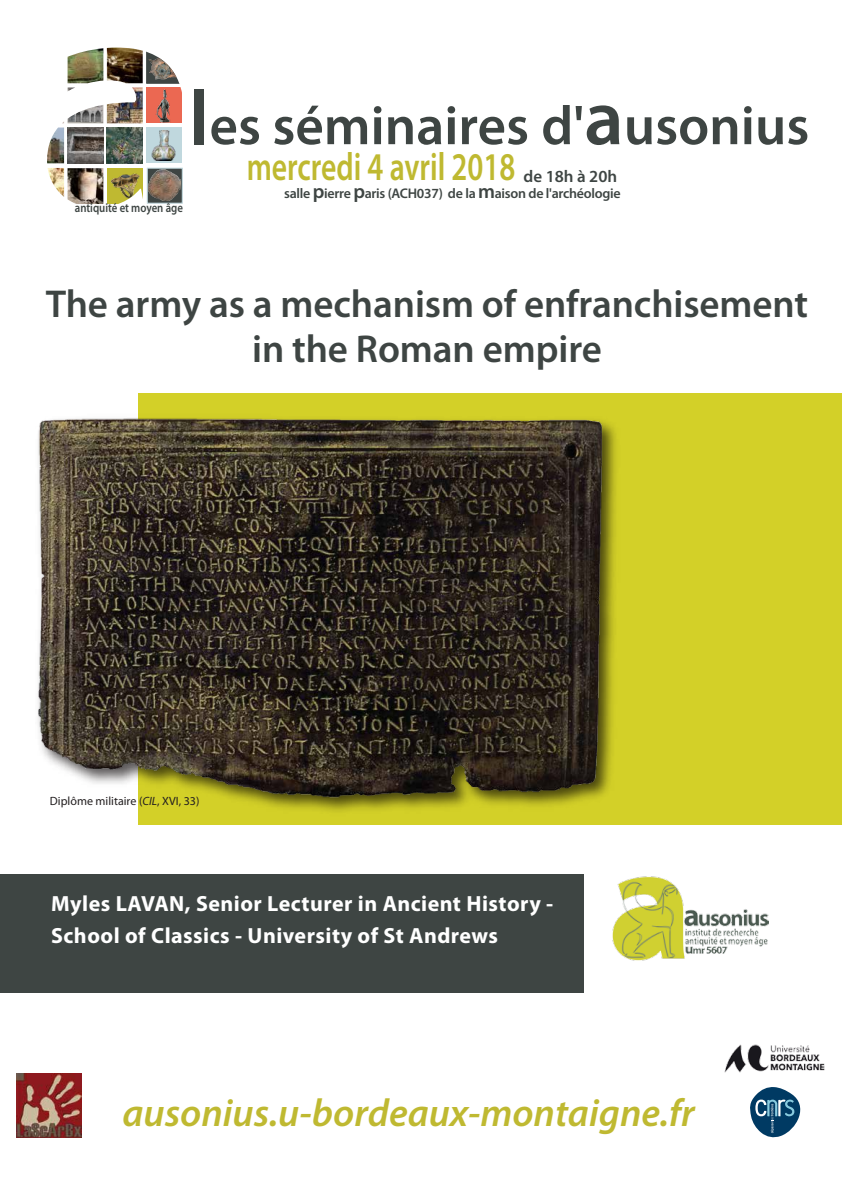
<style>
.page{position:relative;width:842px;height:1191px;background:#fff}
.page>*{position:absolute;margin:0;border:0;box-sizing:border-box;transform-origin:0 0}
.t1{font:600 55.2px "Myriad Pro";color:#3e4543}
.t2{font:600 39.4px "Myriad Pro";color:#bfb931;scale:.75 1}
.t3{font:600 39px/45px "Myriad Pro";letter-spacing:-.005em;color:#3e4543;text-align:center}
.t4{font:italic 600 39px "Myriad Pro";color:#bfb931}
.t5{font:700 22px/32px "Myriad Pro";letter-spacing:.02em;color:#fff}
.t6{font:600 17px "Myriad Pro";color:#3e4543}
.t7{font:600 14px "Myriad Pro";letter-spacing:-.02em;color:#3e4543}
.t8{font:600 12.7px "Myriad Pro";color:#3e4543;scale:.85 1}
.t9{font:12px "Myriad Pro";color:#231f20}
.s1{font-size:77.8px}
.s2{font-size:20px}
.s3{font-style:italic}
</style>
<div class="page">
<div style="left:138px;top:393px;width:704px;height:431px;background:#d3d028"></div>
<div style="left:0;top:874px;width:583px;height:118px;background:#3e4543"></div>
<img style="left:612px;top:876px;width:157px;height:84px">
<svg style="left:750px;top:1087px;width:51px;height:51px"></svg>
<img style="left:724px;top:1044px;width:101px;height:29px">
<img style="left:17px;top:1073px;width:64px;height:64px">
<img style="left:258px;top:425px;width:358px;height:387px">
<img style="left:38px;top:418px;width:571px;height:384px">
<svg style="left:146px;top:51px;width:34px;height:33px"></svg>
<img style="left:149px;top:53px;width:29px;height:27px">
<svg style="left:107px;top:168px;width:36px;height:36px"></svg>
<img style="left:111px;top:173px;width:28px;height:25px">
<svg style="left:147px;top:168px;width:36px;height:36px"></svg>
<img style="left:149px;top:169px;width:32px;height:31px">
<div style="left:146px;top:87px;width:36px;height:36px;background:#eb6852"></div>
<img style="left:155px;top:89px;width:16px;height:33px">
<img style="left:47px;top:127px;width:17px;height:36px">
<img style="left:107px;top:127px;width:36px;height:36px">
<img style="left:107px;top:87px;width:36px;height:36px">
<img style="left:68px;top:168px;width:35px;height:36px">
<img style="left:68px;top:87px;width:35px;height:36px">
<img style="left:107px;top:48px;width:36px;height:35px">
<img style="left:68px;top:127px;width:35px;height:36px">
<img style="left:68px;top:48px;width:35px;height:35px">
<img style="left:48px;top:168px;width:16px;height:29px">
<div style="left:146px;top:127px;width:36px;height:36px;background:#c0d8de"></div>
<img style="left:151px;top:131px;width:25px;height:29px">
<p class="t8" style="left:75px;top:200px;width:129px">antiquité et moyen âge</p>
<h1 class="t1" style="left:189px;top:90px;width:621px"><span class="s1">l</span>es séminaires d'<span class="s1">a</span>usonius</h1>
<h2 class="t2" style="left:247px;top:141px;width:360px">mercredi 4 avril 2018</h2>
<p class="t6" style="left:523px;top:165px;width:95px">de 18h à 20h</p>
<p class="t7" style="left:284px;top:184px;width:338px">salle <span class="s2">p</span>ierre <span class="s2">p</span>aris (ACH037) de la <span class="s2">m</span>aison de l'archéologie</p>
<h3 class="t3" style="left:46px;top:281px;width:764px">The army as a mechanism of enfranchisement in the Roman empire</h3>
<p class="t9" style="left:50px;top:793px;width:151px">Diplôme militaire (<span class="s3">CIL</span>, XVI, 33)</p>
<p class="t5" style="left:51px;top:886px;width:504px">Myles LAVAN, Senior Lecturer in Ancient History -<br>School of Classics - University of St Andrews</p>
<h3 class="t4" style="left:122px;top:1087px;width:574px">ausonius.u-bordeaux-montaigne.fr</h3>
</div>
